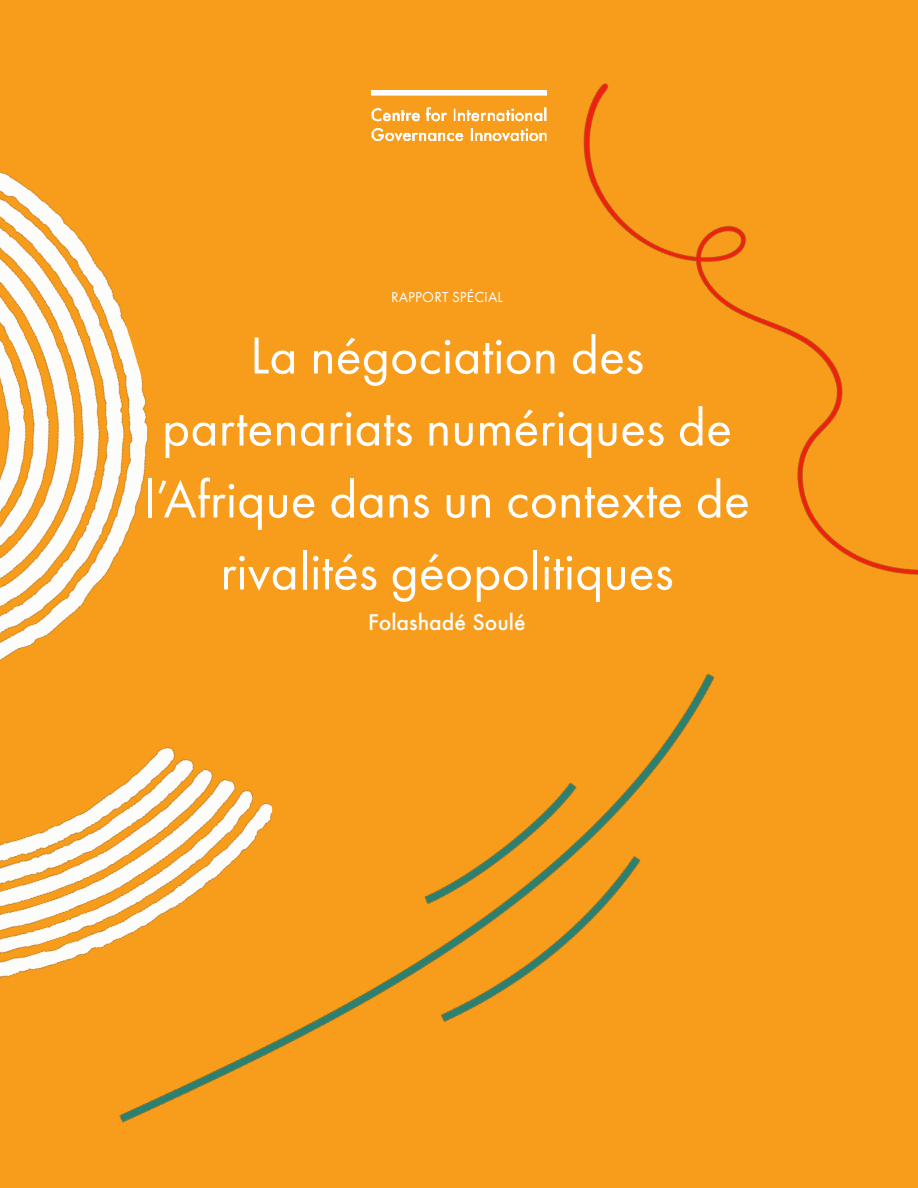
<style>
.page{position:relative;width:918px;height:1188px;background:#f89c1c}
.page>*{position:absolute;margin:0;border:0;box-sizing:border-box;transform-origin:0 0}
.CIGI_Cover_Date{font:54px/72px "Futura PT";color:#fff;text-align:center}
.CIGI_Cover_Title{font:500 21px "Futura";color:#fff}
.CIGI_Cover_Date-2{font:15px "Futura PT";letter-spacing:.01em;color:#fff}
</style>
<div class="page">
<img style="left:372px;top:90px;width:174px;height:51px">
<img style="left:0;top:815px;width:79px;height:163px">
<img style="left:0;top:171px;width:149px;height:490px">
<img style="left:79px;top:474px;width:636px;height:649px">
<img style="left:564px;top:83px;width:354px;height:510px">
<p class="CIGI_Cover_Date-2" style="left:391px;top:288px;width:113px">RAPPORT SPÉCIAL</p>
<p class="CIGI_Cover_Date" style="left:144px;top:319px;width:607px">La négociation des partenariats numériques de l’Afrique dans un contexte de rivalités géopolitiques</p>
<p class="CIGI_Cover_Title" style="left:368px;top:608px;width:159px">Folashadé Soulé</p>
</div>
